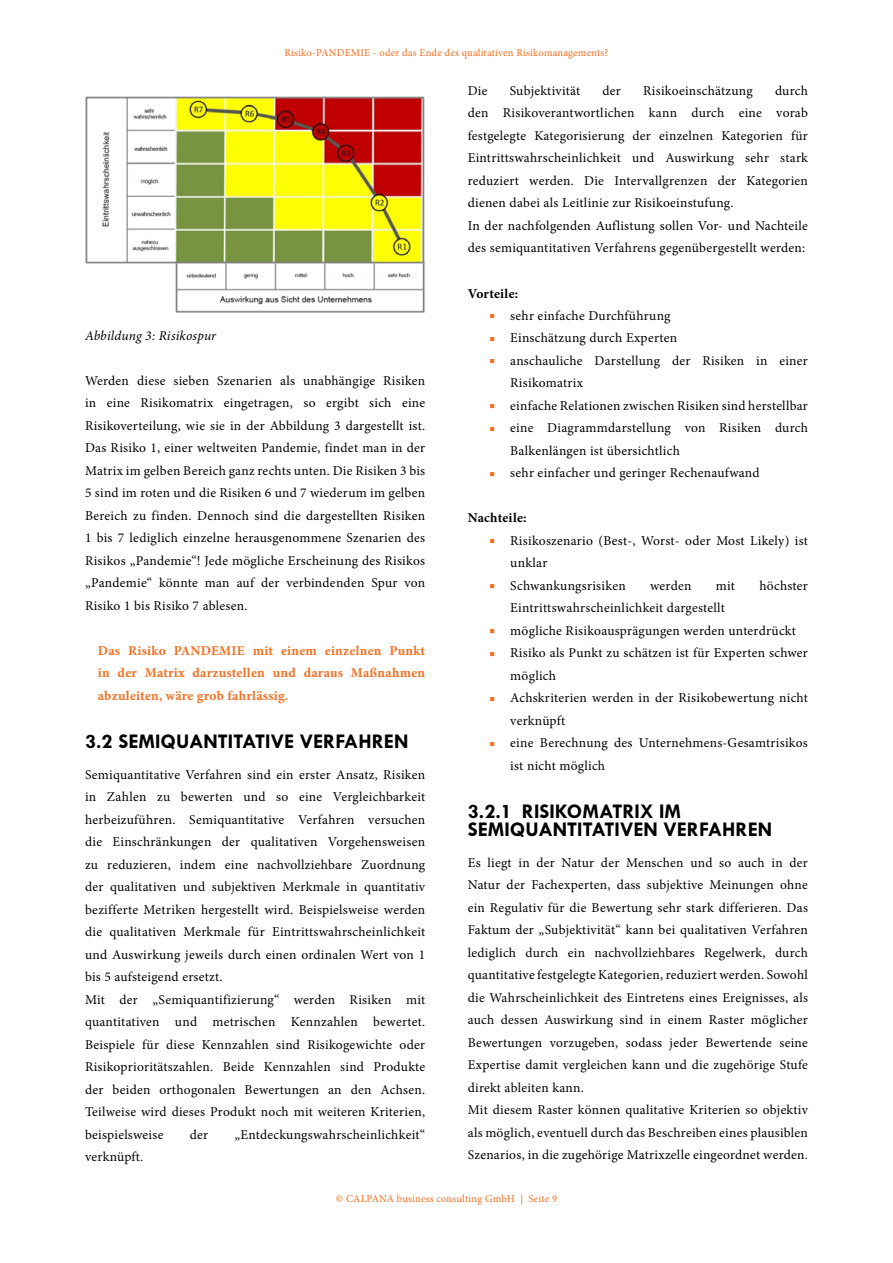
<style>
.page{position:relative;width:893px;height:1263px;background:#fff}
.page>*{position:absolute;margin:0;border:0;box-sizing:border-box;transform-origin:0 0}
.t1{font:700 21px/18px "Tw Cen MT Std";color:#000}
.t2{font:13.5px/22.5px "Minion Pro";letter-spacing:.02em;color:#000}
.t3{font:700 13.5px/22.5px "Minion Pro";letter-spacing:.02em;color:#f36f21;text-align:justify}
.t4{font:italic 13.5px "Minion Pro";letter-spacing:.01em;color:#000}
.t5{font:700 13.5px "Minion Pro";letter-spacing:.015em;color:#000}
.t6{font:10.5px "Minion Pro";letter-spacing:.02em;color:#f36f21}
.s1{font-family:"Arial";font-size:18px;color:#f36f21}
</style>
<div class="page">
<img style="left:85px;top:96px;width:340px;height:216px">
<p class="t6" style="left:284px;top:46px;width:326px">Risiko-PANDEMIE - oder das Ende des qualitativen Risikomanagements?</p>
<p class="t4" style="left:85px;top:326px;width:133px">Abbildung 3: Risikospur</p>
<p class="t2" style="left:85px;top:369px;width:342px;text-align:justify">Werden diese sieben Szenarien als unabhängige Risiken in eine Risikomatrix eingetragen, so ergibt sich eine Risikoverteilung, wie sie in der Abbildung 3 dargestellt ist.<br>Das Risiko 1, einer weltweiten Pandemie, findet man in der Matrix im gelben Bereich ganz rechts unten. Die Risiken 3 bis 5 sind im roten und die Risiken 6 und 7 wiederum im gelben Bereich zu finden. Dennoch sind die dargestellten Risiken 1 bis 7 lediglich einzelne herausgenommene Szenarien des Risikos „Pandemie“! Jede mögliche Erscheinung des Risikos „Pandemie“ könnte man auf der verbindenden Spur von Risiko 1 bis Risiko 7 ablesen.</p>
<p class="t3" style="left:98px;top:639px;width:329px">Das Risiko PANDEMIE mit einem einzelnen Punkt in der Matrix darzustellen und daraus Maßnahmen abzuleiten, wäre grob fahrlässig.</p>
<h1 class="t1" style="left:85px;top:732px;width:325px">3.2 SEMIQUANTITATIVE VERFAHREN</h1>
<p class="t2" style="left:85px;top:763px;width:342px">Semiquantitative Verfahren sind ein erster Ansatz, Risiken in Zahlen zu bewerten und so eine Vergleichbarkeit herbeizuführen. Semiquantitative Verfahren versuchen die Einschränkungen der qualitativen Vorgehensweisen zu reduzieren, indem eine nachvollziehbare Zuordnung der qualitativen und subjektiven Merkmale in quantitativ bezifferte Metriken hergestellt wird. Beispielsweise werden die qualitativen Merkmale für Eintrittswahrscheinlichkeit und Auswirkung jeweils durch einen ordinalen Wert von 1 bis 5 aufsteigend ersetzt.<br>Mit der „Semiquantifizierung“ werden Risiken mit quantitativen und metrischen Kennzahlen bewertet.<br>Beispiele für diese Kennzahlen sind Risikogewichte oder Risikoprioritätszahlen. Beide Kennzahlen sind Produkte der beiden orthogonalen Bewertungen an den Achsen.<br>Teilweise wird dieses Produkt noch mit weiteren Kriterien, beispielsweise</p>
<p class="t2" style="left:190px;top:1123px;width:20px">der</p>
<p class="t2" style="left:234px;top:1123px;width:192px">„Entdeckungswahrscheinlichkeit“</p>
<p class="t2" style="left:85px;top:1146px;width:60px">verknüpft.</p>
<p class="t2" style="left:468px;top:79px;width:342px;text-indent:307px">durch den Risikoverantwortlichen kann durch eine vorab festgelegte Kategorisierung der einzelnen Kategorien für Eintrittswahrscheinlichkeit und Auswirkung sehr stark reduziert werden. Die Intervallgrenzen der Kategorien dienen dabei als Leitlinie zur Risikoeinstufung.<br>In der nachfolgenden Auflistung sollen Vor- und Nachteile des semiquantitativen Verfahrens gegenübergestellt werden:</p>
<p class="t5" style="left:468px;top:284px;width:52px">Vorteile:</p>
<p class="t2" style="left:489px;top:304px;width:183px"><span class="s1">▪</span> sehr einfache Durchführung</p>
<p class="t2" style="left:489px;top:327px;width:190px"><span class="s1">▪</span> Einschätzung durch Experten</p>
<p class="t2" style="left:510px;top:349px;width:299px;text-indent:-21px"><span class="s1">▪</span> anschauliche Darstellung der Risiken in einer<br>Risikomatrix</p>
<p class="t2" style="left:489px;top:394px;width:320px"><span class="s1">▪</span> einfache Relationen zwischen Risiken sind herstellbar</p>
<p class="t2" style="left:510px;top:417px;width:299px;text-indent:-21px"><span class="s1">▪</span> eine Diagrammdarstellung von Risiken durch<br>Balkenlängen ist übersichtlich</p>
<p class="t2" style="left:489px;top:462px;width:272px"><span class="s1">▪</span> sehr einfacher und geringer Rechenaufwand</p>
<p class="t5" style="left:468px;top:509px;width:60px">Nachteile:</p>
<p class="t2" style="left:510px;top:529px;width:299px;text-indent:-21px"><span class="s1">▪</span> Risikoszenario (Best-, Worst- oder Most Likely) ist unklar</p>
<p class="t2" style="left:489px;top:574px;width:138px"><span class="s1">▪</span> Schwankungsrisiken</p>
<p class="t2" style="left:650px;top:574px;width:43px">werden</p>
<p class="t2" style="left:716px;top:574px;width:21px">mit</p>
<p class="t2" style="left:759px;top:574px;width:50px">höchster</p>
<p class="t2" style="left:510px;top:597px;width:216px">Eintrittswahrscheinlichkeit dargestellt</p>
<p class="t2" style="left:489px;top:619px;width:308px"><span class="s1">▪</span> mögliche Risikoausprägungen werden unterdrückt</p>
<p class="t2" style="left:510px;top:642px;width:299px;text-indent:-21px"><span class="s1">▪</span> Risiko als Punkt zu schätzen ist für Experten schwer möglich</p>
<p class="t2" style="left:510px;top:687px;width:299px;text-indent:-21px"><span class="s1">▪</span> Achskriterien werden in der Risikobewertung nicht verknüpft</p>
<p class="t2" style="left:510px;top:732px;width:299px;text-indent:-21px"><span class="s1">▪</span> eine Berechnung des Unternehmens-Gesamtrisikos ist nicht möglich</p>
<h1 class="t1" style="left:468px;top:802px;width:306px">3.2.1 RISIKOMATRIX IM<br>SEMIQUANTITATIVEN VERFAHREN</h1>
<p class="t2" style="left:468px;top:851px;width:342px">Es liegt in der Natur der Menschen und so auch in der Natur der Fachexperten, dass subjektive Meinungen ohne ein Regulativ für die Bewertung sehr stark differieren. Das Faktum der „Subjektivität“ kann bei qualitativen Verfahren lediglich durch ein nachvollziehbares Regelwerk, durch quantitative festgelegte Kategorien, reduziert werden. Sowohl die Wahrscheinlichkeit des Eintretens eines Ereignisses, als auch dessen Auswirkung sind in einem Raster möglicher Bewertungen vorzugeben, sodass jeder Bewertende seine Expertise damit vergleichen kann und die zugehörige Stufe direkt ableiten kann.<br>Mit diesem Raster können qualitative Kriterien so objektiv als möglich, eventuell durch das Beschreiben eines plausiblen Szenarios, in die zugehörige Matrixzelle eingeordnet werden.</p>
<p class="t2" style="left:468px;top:79px;width:21px">Die</p>
<p class="t2" style="left:510px;top:79px;width:72px">Subjektivität</p>
<p class="t2" style="left:602px;top:79px;width:20px">der</p>
<p class="t2" style="left:643px;top:79px;width:111px">Risikoeinschätzung</p>
<p class="t6" style="left:336px;top:1192px;width:223px">© CALPANA business consulting GmbH | Seite 9</p>
</div>
